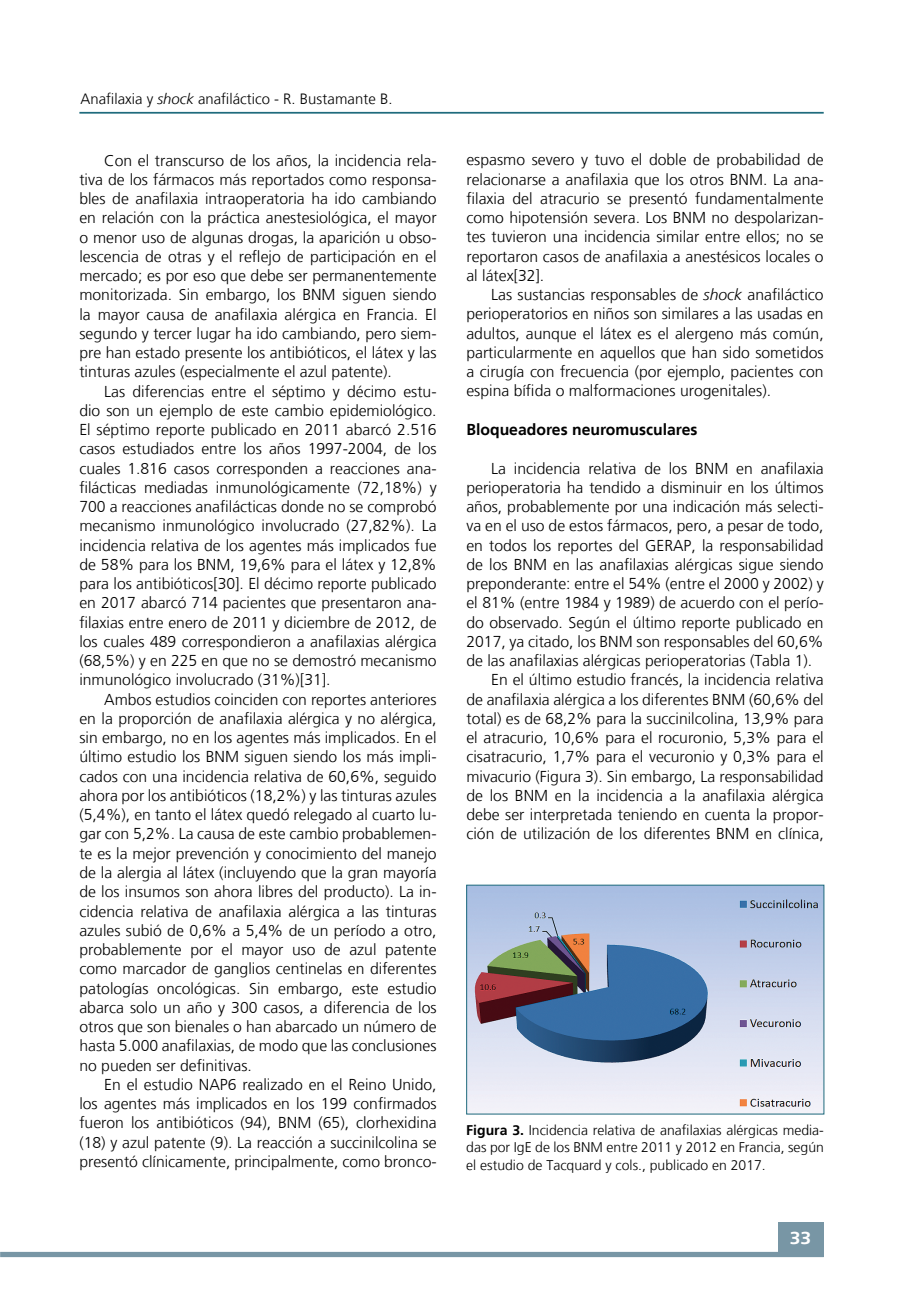
<style>
.page{position:relative;width:918px;height:1315px;background:#fff}
.page>*{position:absolute;margin:0;border:0;box-sizing:border-box;transform-origin:0 0}
.t1{font:700 17.5px "Frutiger LT";color:#fff;scale:1.1 1}
.t2{font:300 15.75px/19.2px "Frutiger LT";color:#000;text-align:justify}
.t3{font:700 15.75px "Frutiger LT";color:#000}
.t4{font:300 14.88px "Frutiger LT";color:#000}
.t5{font:300 14px/17.5px "Frutiger LT";color:#000;text-align:justify}
.s1{font-style:italic}
.s2{font-weight:700}
</style>
<div class="page">
<hr style="left:79px;top:112px;width:744px;height:2px;background:#1f6b7d">
<div style="left:778px;top:1222px;width:45px;height:34px;background:#7896a5"></div>
<div style="left:0;top:1251px;width:823px;height:6px;background:#7896a5"></div>
<img style="left:468px;top:887px;width:354px;height:225px">
<div style="left:466px;top:885px;width:358px;height:229px;border:1px solid #1f6b7d"></div>
<p class="t4" style="left:81px;top:90px;width:313px">Anafilaxia y <span class="s1">shock</span> anafiláctico - R. Bustamante B.</p>
<p class="t2" style="left:79px;top:151px;width:359px;text-indent:25px">Con el transcurso de los años, la incidencia rela&shy;tiva de los fármacos más reportados como responsa&shy;bles de anafilaxia intraoperatoria ha ido cambiando en relación con la práctica anestesiológica, el mayor o menor uso de algunas drogas, la aparición u obso&shy;lescencia de otras y el reflejo de participación en el mercado; es por eso que debe ser permanentemente monitorizada. Sin embargo, los BNM siguen siendo la mayor causa de anafilaxia alérgica en Francia. El segundo y tercer lugar ha ido cambiando, pero siem&shy;pre han estado presente los antibióticos, el látex y las tinturas azules (especialmente el azul patente).</p>
<p class="t2" style="left:79px;top:382px;width:359px;text-indent:25px">Las diferencias entre el séptimo y décimo estu&shy;dio son un ejemplo de este cambio epidemiológico.<br>El séptimo reporte publicado en 2011 abarcó 2.516 casos estudiados entre los años 1997-2004, de los cuales 1.816 casos corresponden a reacciones ana&shy;filácticas mediadas inmunológicamente (72,18%) y 700 a reacciones anafilácticas donde no se comprobó mecanismo inmunológico involucrado (27,82%). La incidencia relativa de los agentes más implicados fue de 58% para los BNM, 19,6% para el látex y 12,8% para los antibióticos[30]. El décimo reporte publicado en 2017 abarcó 714 pacientes que presentaron ana&shy;filaxias entre enero de 2011 y diciembre de 2012, de los cuales 489 correspondieron a anafilaxias alérgica (68,5%) y en 225 en que no se demostró mecanismo inmunológico involucrado (31%)[31].</p>
<p class="t2" style="left:79px;top:690px;width:359px;text-indent:25px">Ambos estudios coinciden con reportes anteriores en la proporción de anafilaxia alérgica y no alérgica, sin embargo, no en los agentes más implicados. En el último estudio los BNM siguen siendo los más impli&shy;cados con una incidencia relativa de 60,6%, seguido ahora por los antibióticos (18,2%) y las tinturas azules (5,4%), en tanto el látex quedó relegado al cuarto lu&shy;gar con 5,2%. La causa de este cambio probablemen&shy;te es la mejor prevención y conocimiento del manejo de la alergia al látex (incluyendo que la gran mayoría de los insumos son ahora libres del producto). La in&shy;cidencia relativa de anafilaxia alérgica a las tinturas azules subió de 0,6% a 5,4% de un período a otro, probablemente por el mayor uso de azul patente como marcador de ganglios centinelas en diferentes patologías oncológicas. Sin embargo, este estudio abarca solo un año y 300 casos, a diferencia de los otros que son bienales o han abarcado un número de hasta 5.000 anafilaxias, de modo que las conclusiones no pueden ser definitivas.</p>
<p class="t2" style="left:79px;top:1075px;width:359px;text-indent:25px">En el estudio NAP6 realizado en el Reino Unido, los agentes más implicados en los 199 confirmados fueron los antibióticos (94), BNM (65), clorhexidina (18) y azul patente (9). La reacción a succinilcolina se presentó clínicamente, principalmente, como bronco-</p>
<p class="t2" style="left:466px;top:151px;width:359px">espasmo severo y tuvo el doble de probabilidad de relacionarse a anafilaxia que los otros BNM. La ana&shy;filaxia del atracurio se presentó fundamentalmente como hipotensión severa. Los BNM no despolarizan&shy;tes tuvieron una incidencia similar entre ellos; no se reportaron casos de anafilaxia a anestésicos locales o al látex[32].</p>
<p class="t2" style="left:466px;top:285px;width:359px;text-indent:25px">Las sustancias responsables de <span class="s1">shock</span> anafiláctico perioperatorios en niños son similares a las usadas en adultos, aunque el látex es el alergeno más común, particularmente en aquellos que han sido sometidos a cirugía con frecuencia (por ejemplo, pacientes con espina bífida o malformaciones urogenitales).</p>
<p class="t3" style="left:466px;top:420px;width:233px">Bloqueadores neuromusculares</p>
<p class="t2" style="left:491px;top:459px;width:334px">La incidencia relativa de los BNM en anafilaxia</p>
<p class="t2" style="left:466px;top:478px;width:359px">perioperatoria ha tendido a disminuir en los últimos</p>
<p class="t2" style="left:466px;top:497px;width:359px">años, probablemente por una indicación más selecti-</p>
<p class="t2" style="left:466px;top:516px;width:359px">va en el uso de estos fármacos, pero, a pesar de todo,</p>
<p class="t2" style="left:466px;top:536px;width:359px">en todos los reportes del GERAP, la responsabilidad</p>
<p class="t2" style="left:466px;top:555px;width:359px">de los BNM en las anafilaxias alérgicas sigue siendo</p>
<p class="t2" style="left:466px;top:574px;width:359px">preponderante: entre el 54% (entre el 2000 y 2002) y</p>
<p class="t2" style="left:466px;top:593px;width:359px">el 81% (entre 1984 y 1989) de acuerdo con el perío-</p>
<p class="t2" style="left:466px;top:612px;width:359px">do observado. Según el último reporte publicado en</p>
<p class="t2" style="left:466px;top:632px;width:359px">2017, ya citado, los BNM son responsables del 60,6%</p>
<p class="t2" style="left:466px;top:651px;width:347px">de las anafilaxias alérgicas perioperatorias (Tabla 1).</p>
<p class="t2" style="left:491px;top:670px;width:334px">En el último estudio francés, la incidencia relativa</p>
<p class="t2" style="left:466px;top:689px;width:359px">de anafilaxia alérgica a los diferentes BNM (60,6% del</p>
<p class="t2" style="left:466px;top:709px;width:359px">total) es de 68,2% para la succinilcolina, 13,9% para</p>
<p class="t2" style="left:466px;top:728px;width:359px">el atracurio, 10,6% para el rocuronio, 5,3% para el</p>
<p class="t2" style="left:466px;top:747px;width:359px">cisatracurio, 1,7% para el vecuronio y 0,3% para el</p>
<p class="t2" style="left:466px;top:766px;width:359px">mivacurio (Figura 3). Sin embargo, La responsabilidad</p>
<p class="t2" style="left:466px;top:786px;width:359px">de los BNM en la incidencia a la anafilaxia alérgica</p>
<p class="t2" style="left:466px;top:805px;width:359px">debe ser interpretada teniendo en cuenta la propor-</p>
<p class="t2" style="left:466px;top:824px;width:359px">ción de utilización de los diferentes BNM en clínica,</p>
<p class="t5" style="left:466px;top:1121px;width:359px"><span class="s2">Figura 3.</span> Incidencia relativa de anafilaxias alérgicas media&shy;das por IgE de los BNM entre 2011 y 2012 en Francia, según el estudio de Tacquard y cols., publicado en 2017.</p>
<p class="t1" style="left:790px;top:1227px;width:21px">33</p>
</div>
